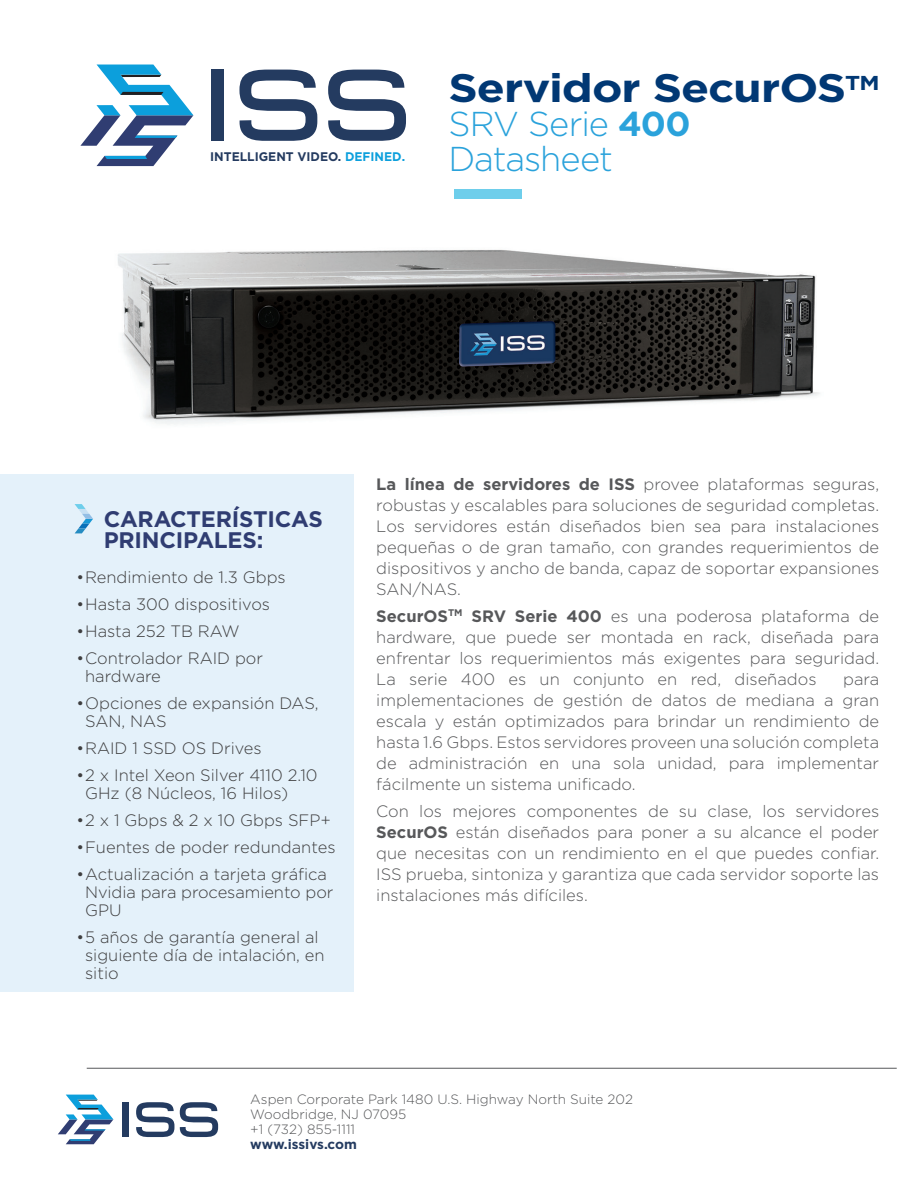
<style>
.page{position:relative;width:918px;height:1188px;background:#fff}
.page>*{position:absolute;margin:0;border:0;box-sizing:border-box;transform-origin:0 0}
.t1{font:700 39.75px "Gotham";letter-spacing:-.02em;color:#013874;scale:1.16 1}
.t2{font:300 34.5px/34.5px "Gotham";letter-spacing:-.03em;color:#2aa2db}
.t3{font:700 22.5px/21px "Gotham";letter-spacing:-.01em;color:#303d72}
.t4{font:300 16.5px/21px "Gotham";color:#57585a;text-align:justify}
.t5{font:300 16.5px/18px "Gotham";color:#3e3e3f}
.t6{font:300 13.5px/15px "Gotham";color:#57585a}
.t7{font:700 13.5px "Gotham";letter-spacing:-.01em;color:#243b60}
.t8{font:700 12.45px "Gotham";color:#243b60}
.s1{color:#0c9fdc}
.s2{font-weight:700}
</style>
<div class="page">
<hr style="left:87px;top:1068px;width:810px;height:1px;background:#57585a">
<div style="left:122px;top:1102px;width:6px;height:35px;background:#243b60"></div>
<svg style="left:136px;top:1102px;width:38px;height:35px"></svg>
<svg style="left:180px;top:1102px;width:38px;height:35px"></svg>
<svg style="left:58px;top:1095px;width:55px;height:49px"></svg>
<img style="left:70px;top:189px;width:750px;height:312px">
<div style="left:211px;top:70px;width:13px;height:71px;background:#243b60"></div>
<svg style="left:239px;top:70px;width:78px;height:71px"></svg>
<svg style="left:328px;top:70px;width:78px;height:71px"></svg>
<svg style="left:80px;top:65px;width:113px;height:101px"></svg>
<div style="left:454px;top:189px;width:67px;height:9px;background:#6eceeb"></div>
<div style="left:0;top:475px;width:353px;height:517px;background:#e4f1fa"></div>
<svg style="left:75px;top:504px;width:18px;height:29px"></svg>
<p class="t8" style="left:210px;top:150px;width:197px">INTELLIGENT VIDEO. <span class="s1">DEFINED.</span></p>
<h1 class="t1" style="left:448px;top:65px;width:373px">Servidor SecurOS<sup>TM</sup></h1>
<h2 class="t2" style="left:448px;top:106px;width:244px">SRV Serie <span class="s2">400<br></span>Datasheet</h2>
<h3 class="t3" style="left:104px;top:508px;width:221px">CARACTERÍSTICAS<br>PRINCIPALES:</h3>
<p class="t5" style="left:77px;top:568px;width:211px">•Rendimiento de 1.3 Gbps</p>
<p class="t5" style="left:77px;top:595px;width:195px">•Hasta 300 dispositivos</p>
<p class="t5" style="left:77px;top:622px;width:165px">•Hasta 252 TB RAW</p>
<p class="t5" style="left:85px;top:649px;width:180px;text-indent:-8px">•Controlador RAID por hardware</p>
<p class="t5" style="left:85px;top:694px;width:235px;text-indent:-8px">•Opciones de expansión DAS,<br>SAN, NAS</p>
<p class="t5" style="left:77px;top:739px;width:187px">•RAID 1 SSD OS Drives</p>
<p class="t5" style="left:85px;top:766px;width:234px;text-indent:-8px">•2 x Intel Xeon Silver 4110 2.10<br>GHz (8 Núcleos, 16 Hilos)</p>
<p class="t5" style="left:77px;top:811px;width:256px">•2 x 1 Gbps &amp; 2 x 10 Gbps SFP+</p>
<p class="t5" style="left:77px;top:838px;width:260px">•Fuentes de poder redundantes</p>
<p class="t5" style="left:85px;top:865px;width:250px;text-indent:-8px">•Actualización a tarjeta gráfica<br>Nvidia para procesamiento por<br>GPU</p>
<p class="t5" style="left:85px;top:928px;width:241px;text-indent:-8px">•5 años de garantía general al siguiente día de intalación, en sitio</p>
<p class="t4" style="left:376px;top:473px;width:504px"><span class="s2">La línea de servidores de ISS</span> provee plataformas seguras, robustas y escalables para soluciones de seguridad completas.<br>Los servidores están diseñados bien sea para instalaciones pequeñas o de gran tamaño, con grandes requerimientos de dispositivos y ancho de banda, capaz de soportar expansiones SAN/NAS.</p>
<p class="t4" style="left:376px;top:605px;width:504px"><span class="s2">SecurOS</span><sup>TM</sup> <span class="s2">SRV Serie 400</span> es una poderosa plataforma de hardware, que puede ser montada en rack, diseñada para enfrentar los requerimientos más exigentes para seguridad.<br>La serie 400 es un conjunto en red, diseñados</p>
<p class="t4" style="left:376px;top:668px;width:504px;text-indent:467px">para implementaciones de gestión de datos de mediana a gran escala y están optimizados para brindar un rendimiento de hasta 1.6 Gbps. Estos servidores proveen una solución completa de administración en una sola unidad, para implementar fácilmente un sistema unificado.</p>
<p class="t4" style="left:376px;top:800px;width:504px">Con los mejores componentes de su clase, los servidores <span class="s2">SecurOS</span> están diseñados para poner a su alcance el poder que necesitas con un rendimiento en el que puedes confiar.<br>ISS prueba, sintoniza y garantiza que cada servidor soporte las instalaciones más difíciles.</p>
<p class="t6" style="left:250px;top:1091px;width:384px">Aspen Corporate Park 1480 U.S. Highway North Suite 202<br>Woodbridge, NJ 07095<br>+1 (732) 855-1111</p>
<p class="t7" style="left:250px;top:1136px;width:108px">www.issivs.com</p>
</div>
